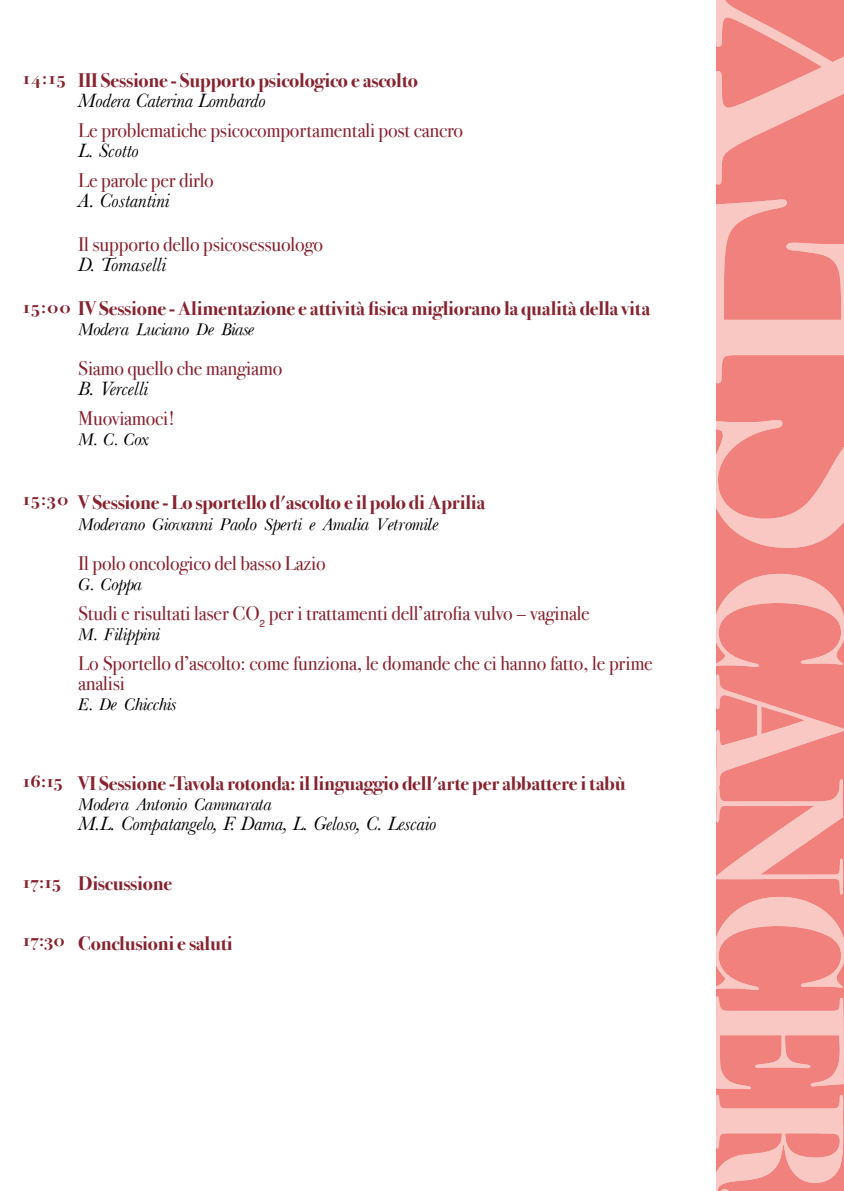
<style>
.page{position:relative;width:844px;height:1191px;background:#fff}
.page>*{position:absolute;margin:0;border:0;box-sizing:border-box;transform-origin:0 0}
.t1{font:20px/20px "Bodoni Sev ITC Book OS";letter-spacing:-.01em;color:#85232f}
.t2{font:20px "Bodoni Sev ITC Bold OS";letter-spacing:-.01em;color:#85232f}
.t3{font:italic 300 20px "Baskerville";letter-spacing:-.01em;color:#000}
.t4{font:italic 20px "Baskerville";letter-spacing:-.01em;color:#000}
.t5{font:18px "Bodoni Sev ITC Bold OS";letter-spacing:.06em;color:#85232f}
.s1{font-family:"Helvetica"}
</style>
<div class="page">
<div style="left:716px;top:0;width:128px;height:1191px;background:#f0817d"></div>
<svg style="left:716px;top:420px;width:128px;height:128px"></svg>
<svg style="left:716px;top:0;width:128px;height:384px"></svg>
<svg style="left:716px;top:574px;width:128px;height:93px"></svg>
<svg style="left:716px;top:674px;width:128px;height:316px"></svg>
<svg style="left:716px;top:996px;width:128px;height:195px"></svg>
<p class="t2" style="left:78px;top:73px;width:341px">III Sessione - Supporto psicologico e ascolto</p>
<p class="t4" style="left:78px;top:90px;width:189px">Modera Caterina Lombardo</p>
<p class="t1" style="left:78px;top:123px;width:386px">Le problematiche psicocomportamentali post cancro</p>
<p class="t4" style="left:78px;top:140px;width:62px">L. Scotto</p>
<p class="t1" style="left:78px;top:173px;width:137px">Le parole per dirlo</p>
<p class="t4" style="left:78px;top:190px;width:93px">A. Costantini</p>
<p class="t1" style="left:78px;top:237px;width:246px">Il supporto dello psicosessuologo</p>
<p class="t4" style="left:78px;top:254px;width:89px">D. Tomaselli</p>
<p class="t2" style="left:78px;top:301px;width:573px">IV Sessione - Alimentazione e attività fisica migliorano la qualità della vita</p>
<p class="t3" style="left:78px;top:320px;width:178px">Modera Luciano De Biase</p>
<p class="t1" style="left:78px;top:361px;width:206px">Siamo quello che mangiamo</p>
<p class="t4" style="left:78px;top:378px;width:72px">B. Vercelli</p>
<p class="t1" style="left:78px;top:411px;width:98px">Muoviamoci!</p>
<p class="t3" style="left:78px;top:430px;width:72px">M. C. Cox</p>
<p class="t5" style="left:23px;top:72px;width:43px">14:15</p>
<p class="t5" style="left:23px;top:300px;width:49px">15:00</p>
<p class="t5" style="left:23px;top:492px;width:46px">15:30</p>
<p class="t2" style="left:78px;top:495px;width:409px">V Sessione - Lo sportello d'ascolto e il polo di Aprilia</p>
<p class="t3" style="left:78px;top:514px;width:362px">Moderano Giovanni Paolo Sperti e Amalia Vetromile</p>
<p class="t1" style="left:78px;top:555px;width:249px">Il polo oncologico del basso Lazio</p>
<p class="t3" style="left:78px;top:574px;width:65px">G. Coppa</p>
<p class="t1" style="left:78px;top:605px;width:513px">Studi e risultati laser CO<span class="s1">₂</span> per i trattamenti dell’atrofia vulvo – vaginale</p>
<p class="t3" style="left:78px;top:624px;width:84px">M. Filippini</p>
<p class="t1" style="left:78px;top:655px;width:576px">Lo Sportello d’ascolto: come funziona, le domande che ci hanno fatto, le prime analisi</p>
<p class="t3" style="left:78px;top:694px;width:99px">E. De Chicchis</p>
<p class="t5" style="left:23px;top:774px;width:40px">16:15</p>
<p class="t2" style="left:78px;top:775px;width:549px">VI Sessione -Tavola rotonda: il linguaggio dell'arte per abbattere i tabù</p>
<p class="t3" style="left:78px;top:794px;width:195px">Modera Antonio Cammarata</p>
<p class="t4" style="left:78px;top:812px;width:360px">M.L. Compatangelo, F. Dama, L. Geloso, C. Lescaio</p>
<p class="t5" style="left:23px;top:875px;width:39px">17:15</p>
<p class="t2" style="left:78px;top:875px;width:95px">Discussione</p>
<p class="t5" style="left:23px;top:933px;width:43px">17:30</p>
<p class="t2" style="left:78px;top:935px;width:156px">Conclusioni e saluti</p>
</div>
